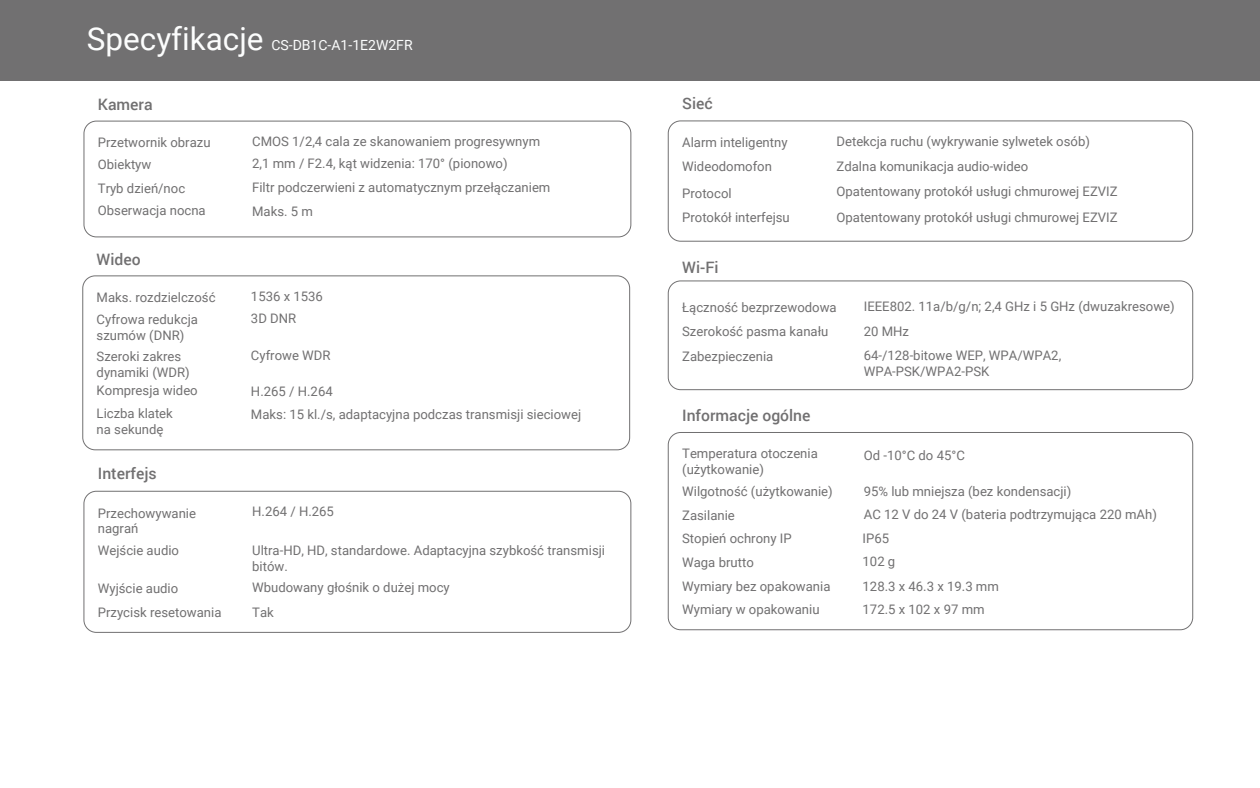
<style>
.page{position:relative;width:1260px;height:788px;background:#fff}
.page>*{position:absolute;margin:0;border:0;box-sizing:border-box;transform-origin:0 0}
.t1{font:31.5px "Roboto";color:#fcfdfd}
.t2{font:500 15.75px "Roboto";color:#717071}
.t3{font:14px "Roboto";color:#fcfdfd}
.t4{font:13.12px/15.8px "Roboto";color:#717071}
</style>
<div class="page">
<div style="left:0;top:0;width:1260px;height:80px;background:#717071"></div>
<div style="left:83px;top:491px;width:548px;height:141px;border:1px solid #717071;border-radius:12px"></div>
<div style="left:668px;top:120px;width:525px;height:121px;border:1px solid #717071;border-radius:12px"></div>
<div style="left:84px;top:121px;width:547px;height:116px;border:1px solid #717071;border-radius:12px"></div>
<div style="left:82px;top:275px;width:548px;height:175px;border:1px solid #717071;border-radius:12px"></div>
<div style="left:668px;top:432px;width:525px;height:198px;border:1px solid #717071;border-radius:12px"></div>
<div style="left:668px;top:280px;width:525px;height:110px;border:1px solid #717071;border-radius:12px"></div>
<h1 class="t1" style="left:87px;top:16px;width:178px">Specyfikacje</h1>
<p class="t3" style="left:271px;top:35px;width:143px">CS-DB1C-A1-1E2W2FR</p>
<p class="t2" style="left:682px;top:92px;width:32px">Sieć</p>
<p class="t4" style="left:682px;top:134px;width:107px">Alarm inteligentny</p>
<p class="t4" style="left:837px;top:133px;width:255px">Detekcja ruchu (wykrywanie sylwetek osób)</p>
<p class="t4" style="left:682px;top:158px;width:91px">Wideodomofon</p>
<p class="t4" style="left:837px;top:158px;width:193px">Zdalna komunikacja audio-wideo</p>
<p class="t4" style="left:682px;top:184px;width:51px">Protocol</p>
<p class="t4" style="left:837px;top:183px;width:283px">Opatentowany protokół usługi chmurowej EZVIZ</p>
<p class="t4" style="left:682px;top:209px;width:109px">Protokół interfejsu</p>
<p class="t4" style="left:837px;top:209px;width:283px">Opatentowany protokół usługi chmurowej EZVIZ</p>
<p class="t2" style="left:98px;top:93px;width:56px">Kamera</p>
<p class="t4" style="left:98px;top:134px;width:114px">Przetwornik obrazu</p>
<p class="t4" style="left:252px;top:133px;width:289px">CMOS 1/2,4 cala ze skanowaniem progresywnym</p>
<p class="t4" style="left:98px;top:156px;width:55px">Obiektyw</p>
<p class="t4" style="left:252px;top:155px;width:257px">2,1 mm / F2.4, kąt widzenia: 170° (pionowo)</p>
<p class="t4" style="left:98px;top:180px;width:89px">Tryb dzień/noc</p>
<p class="t4" style="left:252px;top:178px;width:300px">Filtr podczerwieni z automatycznym przełączaniem</p>
<p class="t4" style="left:98px;top:202px;width:109px">Obserwacja nocna</p>
<p class="t4" style="left:252px;top:203px;width:62px">Maks. 5 m</p>
<p class="t2" style="left:97px;top:248px;width:46px">Wideo</p>
<p class="t4" style="left:97px;top:289px;width:120px">Maks. rozdzielczość</p>
<p class="t4" style="left:251px;top:288px;width:74px">1536 x 1536</p>
<p class="t4" style="left:97px;top:311px;width:103px">Cyfrowa redukcja szumów (DNR)</p>
<p class="t4" style="left:251px;top:310px;width:47px">3D DNR</p>
<p class="t4" style="left:97px;top:348px;width:95px">Szeroki zakres dynamiki (WDR)</p>
<p class="t4" style="left:251px;top:346px;width:81px">Cyfrowe WDR</p>
<p class="t4" style="left:97px;top:381px;width:103px">Kompresja wideo</p>
<p class="t4" style="left:251px;top:382px;width:83px">H.265 / H.264</p>
<p class="t4" style="left:97px;top:405px;width:78px">Liczba klatek na sekundę</p>
<p class="t4" style="left:251px;top:406px;width:332px">Maks: 15 kl./s, adaptacyjna podczas transmisji sieciowej</p>
<p class="t2" style="left:682px;top:404px;width:130px">Informacje ogólne</p>
<p class="t4" style="left:682px;top:445px;width:137px">Temperatura otoczenia (użytkowanie)</p>
<p class="t4" style="left:864px;top:447px;width:103px">Od -10°C do 45°C</p>
<p class="t4" style="left:682px;top:483px;width:152px">Wilgotność (użytkowanie)</p>
<p class="t4" style="left:864px;top:483px;width:209px">95% lub mniejsza (bez kondensacji)</p>
<p class="t4" style="left:682px;top:506px;width:54px">Zasilanie</p>
<p class="t4" style="left:864px;top:506px;width:295px">AC 12 V do 24 V (bateria podtrzymująca 220 mAh)</p>
<p class="t4" style="left:682px;top:530px;width:111px">Stopień ochrony IP</p>
<p class="t4" style="left:863px;top:530px;width:28px">IP65</p>
<p class="t4" style="left:682px;top:554px;width:73px">Waga brutto</p>
<p class="t4" style="left:863px;top:553px;width:34px">102 g</p>
<p class="t4" style="left:682px;top:577px;width:150px">Wymiary bez opakowania</p>
<p class="t4" style="left:863px;top:577px;width:138px">128.3 x 46.3 x 19.3 mm</p>
<p class="t4" style="left:682px;top:601px;width:139px">Wymiary w opakowaniu</p>
<p class="t4" style="left:863px;top:600px;width:124px">172.5 x 102 x 97 mm</p>
<p class="t2" style="left:682px;top:256px;width:38px">Wi-Fi</p>
<p class="t4" style="left:682px;top:299px;width:156px">Łączność bezprzewodowa</p>
<p class="t4" style="left:864px;top:298px;width:312px">IEEE802. 11a/b/g/n; 2,4 GHz i 5 GHz (dwuzakresowe)</p>
<p class="t4" style="left:682px;top:323px;width:148px">Szerokość pasma kanału</p>
<p class="t4" style="left:864px;top:323px;width:47px">20 MHz</p>
<p class="t4" style="left:682px;top:348px;width:93px">Zabezpieczenia</p>
<p class="t4" style="left:864px;top:347px;width:199px">64-/128-bitowe WEP, WPA/WPA2,<br>WPA-PSK/WPA2-PSK</p>
<p class="t2" style="left:98px;top:462px;width:60px">Interfejs</p>
<p class="t4" style="left:98px;top:504px;width:100px">Przechowywanie nagrań</p>
<p class="t4" style="left:252px;top:503px;width:83px">H.264 / H.265</p>
<p class="t4" style="left:98px;top:542px;width:83px">Wejście audio</p>
<p class="t4" style="left:252px;top:542px;width:354px">Ultra-HD, HD, standardowe. Adaptacyjna szybkość transmisji bitów.</p>
<p class="t4" style="left:98px;top:580px;width:82px">Wyjście audio</p>
<p class="t4" style="left:252px;top:579px;width:199px">Wbudowany głośnik o dużej mocy</p>
<p class="t4" style="left:98px;top:604px;width:125px">Przycisk resetowania</p>
<p class="t4" style="left:252px;top:604px;width:23px">Tak</p>
</div>
